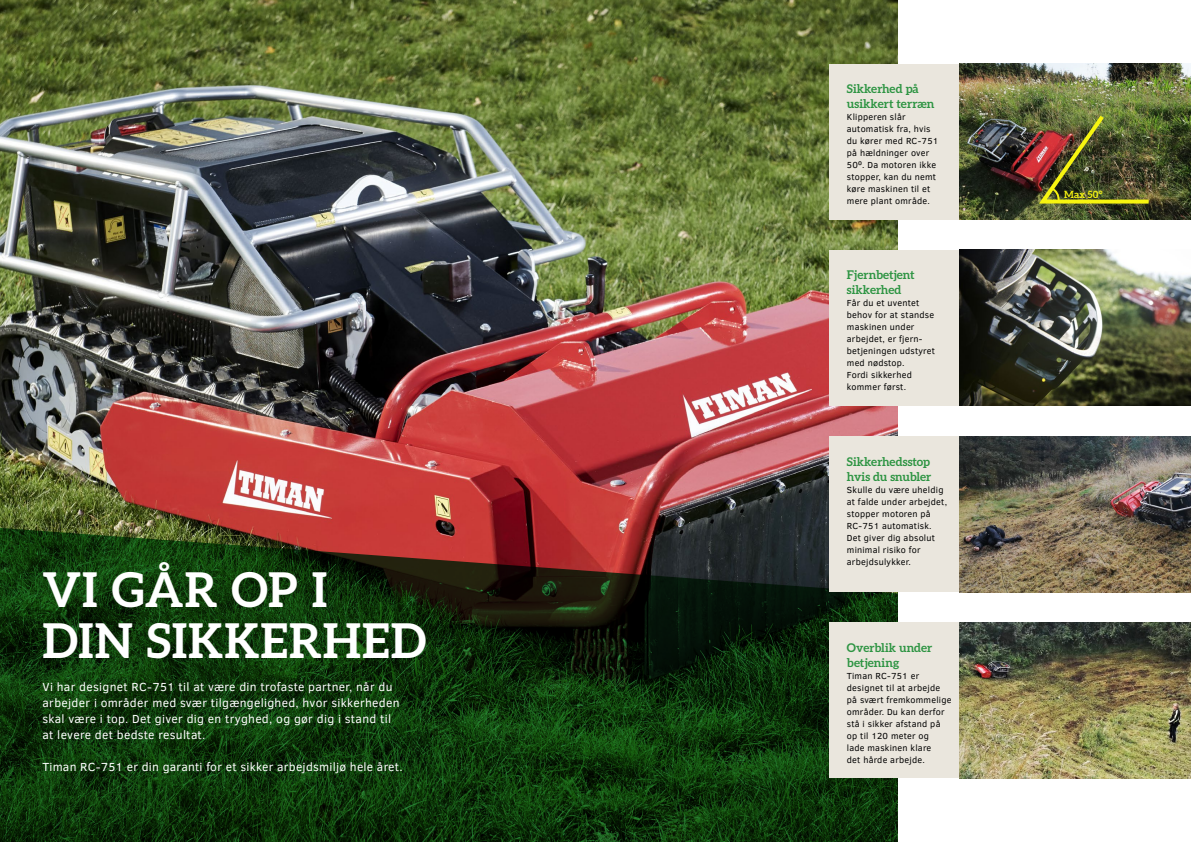
<style>
.page{position:relative;width:1191px;height:842px;background:#fff}
.page>*{position:absolute;margin:0;border:0;box-sizing:border-box;transform-origin:0 0}
.t1{font:700 48px/51px "Aleo";letter-spacing:.015em;color:#fff}
.t2{font:12px/16px "Clear Sans";letter-spacing:.025em;color:#fff}
.t3{font:700 12px/15px "Aleo";letter-spacing:.005em;color:#2d9442}
.t4{font:700 10px "Aleo";color:#f7f410}
.t5{font:9px/12px "Clear Sans";letter-spacing:.025em;color:#000}
</style>
<div class="page">
<img style="left:0;top:0;width:898px;height:527px">
<svg style="left:0;top:527px;width:898px;height:315px;background:#17320e"></svg>
<div style="left:829px;top:64px;width:130px;height:156px;background:#eae6dd"></div>
<img style="left:959px;top:64px;width:232px;height:156px">
<div style="left:829px;top:250px;width:130px;height:156px;background:#eae6dd"></div>
<img style="left:959px;top:250px;width:232px;height:156px">
<div style="left:829px;top:436px;width:130px;height:156px;background:#eae6dd"></div>
<img style="left:959px;top:436px;width:232px;height:156px">
<div style="left:829px;top:622px;width:130px;height:156px;background:#eae6dd"></div>
<img style="left:959px;top:622px;width:232px;height:156px">
<img style="left:1035px;top:111px;width:117px;height:95px">
<p class="t1" style="left:43px;top:564px;width:385px">VI GÅR OP I<br>DIN SIKKERHED</p>
<p class="t2" style="left:43px;top:678px;width:358px">Vi har designet RC-751 til at være din trofaste partner, når du arbejder i områder med svær tilgængelighed, hvor sikkerheden skal være i top. Det giver dig en tryghed, og gør dig i stand til at levere det bedste resultat.</p>
<p class="t2" style="left:43px;top:758px;width:361px">Timan RC-751 er din garanti for et sikker arbejdsmiljø hele året.</p>
<p class="t3" style="left:847px;top:81px;width:89px">Sikkerhed på usikkert terræn</p>
<p class="t5" style="left:847px;top:111px;width:93px">Klipperen slår automatisk fra, hvis du kører med RC-751 på hældninger over<br>50⁰. Da motoren ikke stopper, kan du nemt køre maskinen til et mere plant område.</p>
<p class="t3" style="left:847px;top:267px;width:69px">Fjernbetjent sikkerhed</p>
<p class="t5" style="left:847px;top:297px;width:89px">Får du et uventet behov for at standse maskinen under arbejdet, er fjern&shy;betjeningen udstyret med nødstop.</p>
<p class="t5" style="left:847px;top:369px;width:66px">Fordi sikkerhed kommer først.</p>
<p class="t3" style="left:847px;top:454px;width:86px">Sikkerhedsstop hvis du snubler</p>
<p class="t5" style="left:847px;top:483px;width:102px">Skulle du være uheldig at falde under arbejdet, stopper motoren på<br>RC-751 automatisk.<br>Det giver dig absolut minimal risiko for arbejdsulykker.</p>
<p class="t3" style="left:847px;top:640px;width:87px">Overblik under betjening</p>
<p class="t5" style="left:847px;top:670px;width:106px">Timan RC-751 er designet til at arbejde på svært fremkommelige områder. Du kan derfor stå i sikker afstand på op til 120 meter og<br>lade maskinen klare<br>det hårde arbejde.</p>
<p class="t4" style="left:1064px;top:189px;width:40px">Max 50°</p>
</div>
